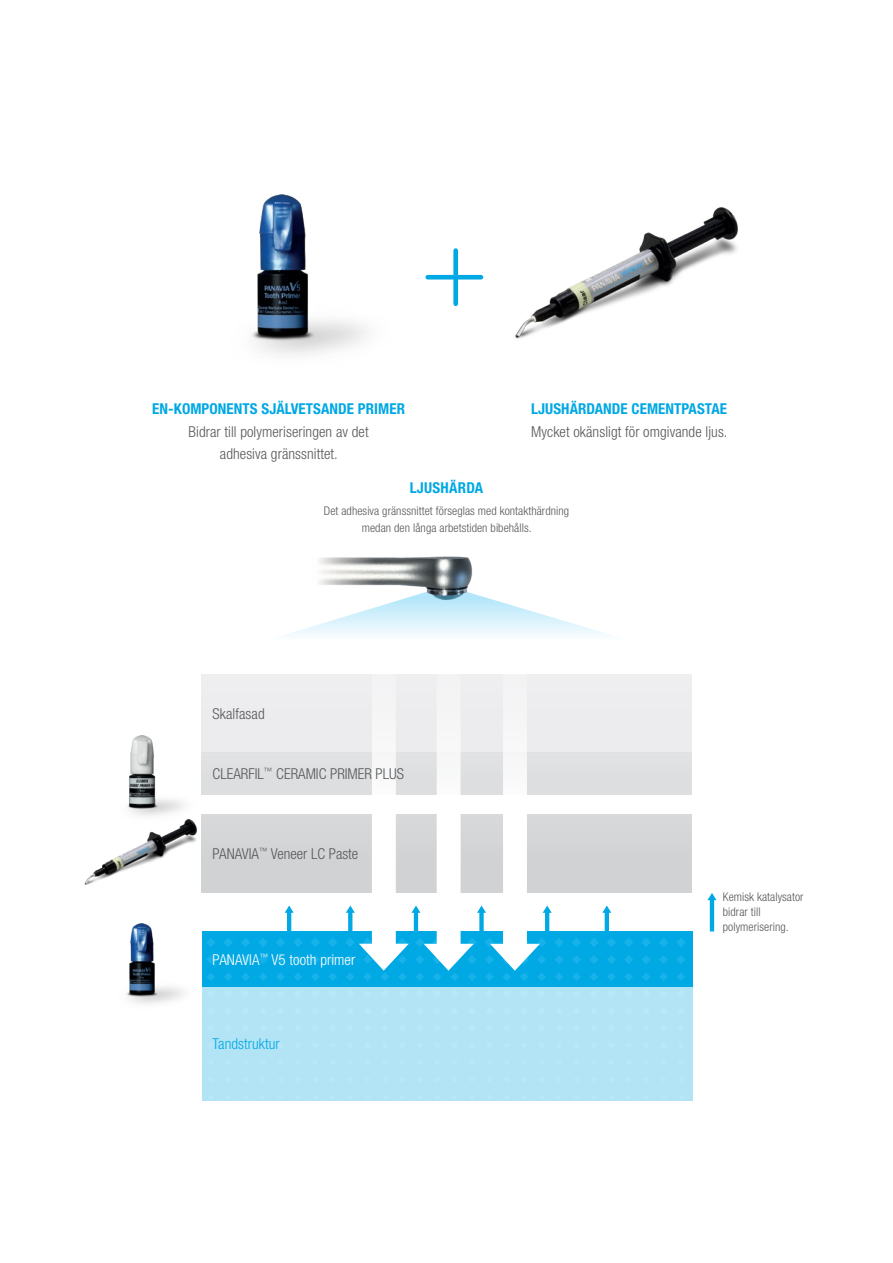
<style>
.page{position:relative;width:893px;height:1263px;background:#fff}
.page>*{position:absolute;margin:0;border:0;box-sizing:border-box;transform-origin:0 0}
.t1{font:300 condensed 15px/22.5px "Helvetica Neue LT Std";letter-spacing:.005em;color:#57585a;text-align:center}
.t2{font:700 condensed 15px "Helvetica Neue LT Std";letter-spacing:.005em;color:#00a8e4}
.t3{font:300 condensed 15px "Helvetica Neue LT Std";letter-spacing:.005em;color:#fff}
.t4{font:300 condensed 15px "Helvetica Neue LT Std";letter-spacing:.005em;color:#00a8e4}
.t5{font:300 condensed 12px/15px "Helvetica Neue LT Std";letter-spacing:.005em;color:#57585a}
</style>
<div class="page">
<div style="left:202px;top:931px;width:490px;height:170px;background:#00a8e4"></div>
<svg style="left:206px;top:938px;width:10px;height:9px"></svg>
<svg style="left:223px;top:938px;width:10px;height:9px"></svg>
<svg style="left:659px;top:938px;width:9px;height:9px"></svg>
<svg style="left:676px;top:938px;width:10px;height:9px"></svg>
<svg style="left:206px;top:955px;width:9px;height:9px"></svg>
<svg style="left:224px;top:955px;width:9px;height:9px"></svg>
<svg style="left:659px;top:955px;width:9px;height:9px"></svg>
<svg style="left:676px;top:955px;width:10px;height:9px"></svg>
<svg style="left:206px;top:972px;width:9px;height:9px"></svg>
<svg style="left:224px;top:972px;width:9px;height:9px"></svg>
<div style="left:259px;top:972px;width:8px;height:9px;background:#05aae5;border-radius:50%"></div>
<div style="left:381px;top:972px;width:8px;height:9px;background:#06aae5;border-radius:50%"></div>
<div style="left:468px;top:972px;width:8px;height:9px;background:#05aae5;border-radius:50%"></div>
<div style="left:555px;top:972px;width:8px;height:9px;background:#05aae5;border-radius:50%"></div>
<svg style="left:659px;top:972px;width:9px;height:9px"></svg>
<svg style="left:677px;top:972px;width:8px;height:9px"></svg>
<div style="left:202px;top:674px;width:490px;height:79px;background:#ececee"></div>
<div style="left:202px;top:753px;width:490px;height:42px;background:#dddee0"></div>
<div style="left:202px;top:815px;width:490px;height:78px;background:#d1d2d4"></div>
<img style="left:515px;top:208px;width:223px;height:131px">
<img style="left:84px;top:823px;width:113px;height:62px">
<img style="left:252px;top:195px;width:115px;height:160px">
<hr style="left:428px;top:275px;width:53px;height:4px;background:#00a8e4">
<div style="left:453px;top:251px;width:5px;height:53px;background:#00a8e4"></div>
<div style="left:202px;top:987px;width:490px;height:114px;background:#b2e4f6"></div>
<img style="left:126px;top:924px;width:58px;height:80px">
<img style="left:127px;top:736px;width:68px;height:87px">
<svg style="left:244px;top:594px;width:408px;height:386px"></svg>
<img style="left:313px;top:556px;width:162px;height:46px">
<svg style="left:707px;top:893px;width:9px;height:38px"></svg>
<p class="t2" style="left:152px;top:400px;width:254px">EN-KOMPONENTS SJÄLVETSANDE PRIMER</p>
<p class="t1" style="left:189px;top:420px;width:182px">Bidrar till polymeriseringen av det adhesiva gränssnittet.</p>
<p class="t2" style="left:410px;top:478px;width:75px">LJUSHÄRDA</p>
<p class="t2" style="left:531px;top:400px;width:197px">LJUSHÄRDANDE CEMENTPASTAE</p>
<p class="t1" style="left:531px;top:420px;width:198px">Mycket okänsligt för omgivande ljus.</p>
<p class="t5" style="left:324px;top:503px;width:247px;line-height:16.5px;text-align:center">Det adhesiva gränssnittet förseglas med kontakthärdning medan den långa arbetstiden bibehålls.</p>
<p class="t1" style="left:213px;top:702px;width:54px">Skalfasad</p>
<p class="t1" style="left:213px;top:763px;width:193px">CLEARFIL<sup>™</sup> CERAMIC PRIMER PLUS</p>
<p class="t1" style="left:213px;top:842px;width:147px">PANAVIA<sup>™</sup> Veneer LC Paste</p>
<p class="t3" style="left:213px;top:951px;width:144px">PANAVIA<sup>™</sup> V5 tooth primer</p>
<p class="t4" style="left:213px;top:1035px;width:69px">Tandstruktur</p>
<p class="t5" style="left:723px;top:890px;width:82px">Kemisk katalysator bidrar till polymerisering.</p>
</div>
